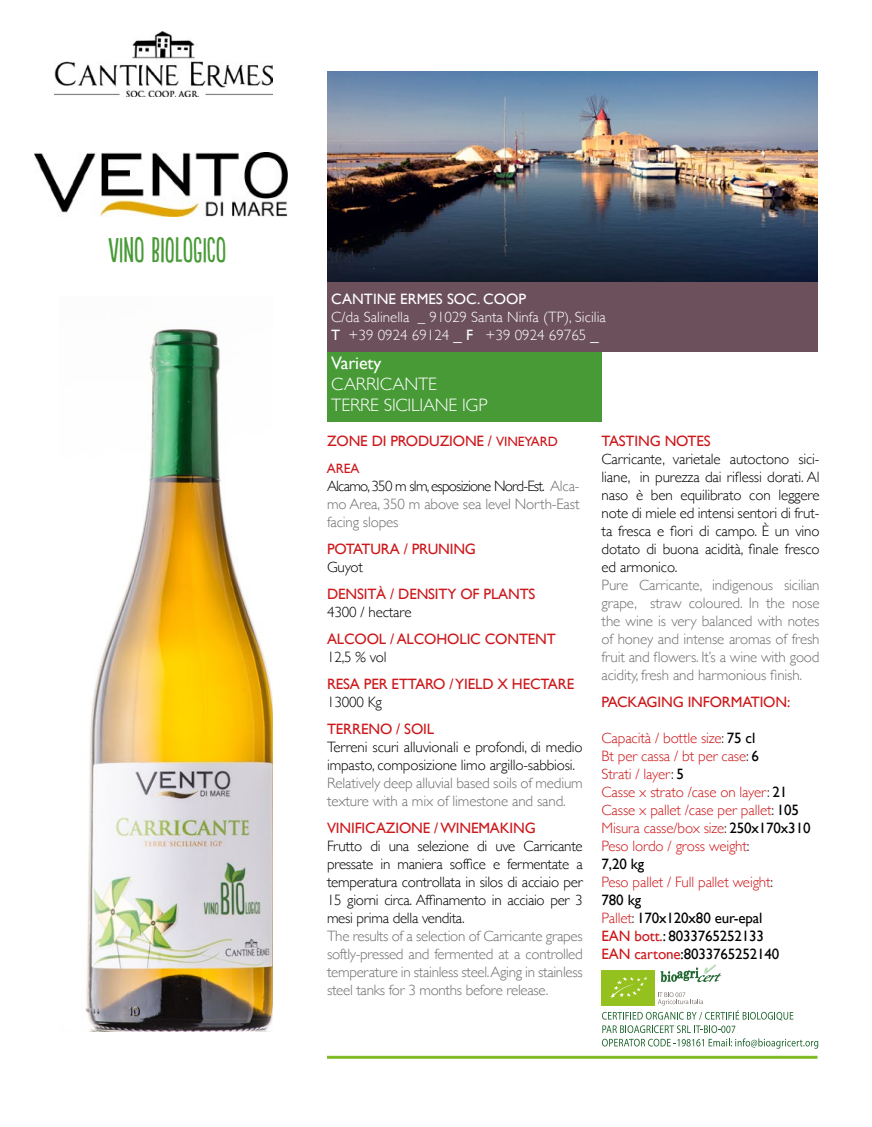
<style>
.page{position:relative;width:872px;height:1127px;background:#fff}
.page>*{position:absolute;margin:0;border:0;box-sizing:border-box;transform-origin:0 0}
.t1{font:33px "Populaire";color:#479a36}
.t2{font:300 18px/21px "Gill Sans";letter-spacing:-.01em;color:#fff}
.t3{font:18px "Gill Sans";letter-spacing:-.01em;color:#fff}
.t4{font:300 15px/18px "Gill Sans";letter-spacing:-.01em;color:#706f6f;text-align:justify}
.t5{font:300 15px/18px "Gill Sans";letter-spacing:-.01em;color:#000;text-align:justify}
.t6{font:300 15px/18px "Gill Sans";letter-spacing:-.01em;color:#cd171a}
.t7{font:15px "Gill Sans";letter-spacing:-.01em;color:#cd171a}
.t8{font:300 15px/18px "Gill Sans";color:#fff}
.t9{font:15px "Gill Sans";color:#fff}
.t10{font:13.5px "Gill Sans";color:#cd171a}
.s1{font-weight:400}
.s2{font-size:13.5px}
.s3{color:#000}
.s4{font-weight:400;color:#000}
</style>
<div class="page">
<div style="left:327px;top:350px;width:274px;height:72px;background:#479a36"></div>
<hr style="left:327px;top:1056px;width:490px;height:3px;background:#80ba27">
<div style="left:327px;top:282px;width:490px;height:70px;background:#6c505c"></div>
<img style="left:327px;top:71px;width:490px;height:211px">
<img style="left:35px;top:152px;width:252px;height:65px">
<div style="left:601px;top:970px;width:54px;height:35px;background:#95c11f"></div>
<svg style="left:602px;top:964px;width:216px;height:85px"></svg>
<img style="left:85px;top:329px;width:187px;height:702px">
<img style="left:55px;top:32px;width:218px;height:65px">
<h1 class="t1" style="left:108px;top:233px;width:120px">VINO BIOLOGICO</h1>
<p class="t9" style="left:331px;top:290px;width:196px">CANTINE ERMES SOC. COOP</p>
<p class="t8" style="left:331px;top:307px;width:276px">C/da Salinella _ 91029 Santa Ninfa (TP), Sicilia<br><span class="s1">T</span> +39 0924 69124 <span class="s1">_ F</span> +39 0924 69765 <span class="s1">_</span></p>
<p class="t3" style="left:331px;top:352px;width:51px">Variety</p>
<p class="t2" style="left:331px;top:373px;width:158px">CARRICANTE<br>TERRE SICILIANE IGP</p>
<p class="t7" style="left:327px;top:432px;width:232px">ZONE DI PRODUZIONE / <span class="s2">VINEYARD</span></p>
<p class="t10" style="left:327px;top:461px;width:34px">AREA</p>
<p class="t4" style="left:327px;top:477px;width:254px"><span class="s3">Alcamo, 350 m slm, esposizione Nord-Est.</span> Alca&shy;mo Area, 350 m above sea level North-East facing slopes</p>
<p class="t7" style="left:327px;top:540px;width:150px">POTATURA / PRUNING</p>
<p class="t5" style="left:327px;top:558px;width:38px">Guyot</p>
<p class="t7" style="left:327px;top:585px;width:210px">DENSITÀ / DENSITY OF PLANTS</p>
<p class="t5" style="left:327px;top:603px;width:86px">4300 / hectare</p>
<p class="t7" style="left:327px;top:630px;width:230px">ALCOOL / ALCOHOLIC CONTENT</p>
<p class="t5" style="left:327px;top:648px;width:61px">12,5 % vol</p>
<p class="t7" style="left:327px;top:675px;width:249px">RESA PER ETTARO / YIELD X HECTARE</p>
<p class="t5" style="left:327px;top:693px;width:56px">13000 Kg</p>
<p class="t7" style="left:327px;top:720px;width:109px">TERRENO / SOIL</p>
<p class="t5" style="left:327px;top:738px;width:257px">Terreni scuri alluvionali e profondi, di medio impasto, composizione limo argillo-sabbiosi.</p>
<p class="t4" style="left:327px;top:774px;width:257px">Relatively deep alluvial based soils of medium texture with a mix of limestone and sand.</p>
<p class="t7" style="left:327px;top:819px;width:210px">VINIFICAZIONE / WINEMAKING</p>
<p class="t5" style="left:327px;top:837px;width:257px">Frutto di una selezione di uve Carricante pressate in maniera soffice e fermentate a temperatura controllata in silos di acciaio per 15 giorni circa. Affinamento in acciaio per 3 mesi prima della vendita.</p>
<p class="t4" style="left:327px;top:927px;width:257px">The results of a selection of Carricante grapes softly-pressed and fermented at a controlled temperature in stainless steel.Aging in stainless steel tanks for 3 months before release.</p>
<p class="t7" style="left:601px;top:432px;width:110px">TASTING NOTES</p>
<p class="t5" style="left:601px;top:450px;width:219px">Carricante, varietale autoctono sici&shy;liane, in purezza dai riflessi dorati. Al naso è ben equilibrato con leggere note di miele ed intensi sentori di frut&shy;ta fresca e fiori di campo. È un vino dotato di buona acidità, finale fresco ed armonico.</p>
<p class="t4" style="left:601px;top:576px;width:219px">Pure Carricante, indigenous sicilian grape, straw coloured. In the nose the wine is very balanced with notes of honey and intense aromas of fresh fruit and flowers. It’s a wine with good acidity, fresh and harmonious finish.</p>
<p class="t7" style="left:601px;top:693px;width:190px">PACKAGING INFORMATION:</p>
<p class="t6" style="left:601px;top:729px;width:210px">Capacità / bottle size<span class="s3">:</span> <span class="s4">75 cl<br></span>Bt per cassa / bt per case<span class="s3">:</span> <span class="s4">6<br></span>Strati / layer<span class="s3">:</span> <span class="s4">5<br></span>Casse x strato /case on layer<span class="s3">:</span> <span class="s4">21<br></span>Casse x pallet /case per pallet<span class="s3">:</span> <span class="s4">105<br></span>Misura casse/box size<span class="s3">:</span> <span class="s4">250x170x310<br></span>Peso lordo / gross weight<span class="s3">:<br></span><span class="s4">7,20 kg<br></span>Peso pallet / Full pallet weight<span class="s3">:<br></span><span class="s4">780 kg<br></span>Pallet<span class="s3">:</span> <span class="s4">170x120x80 eur-epal<br></span><span class="s1">EAN bott.</span><span class="s4">: 8033765252133<br></span><span class="s1">EAN cartone</span><span class="s4">:8033765252140</span></p>
</div>
